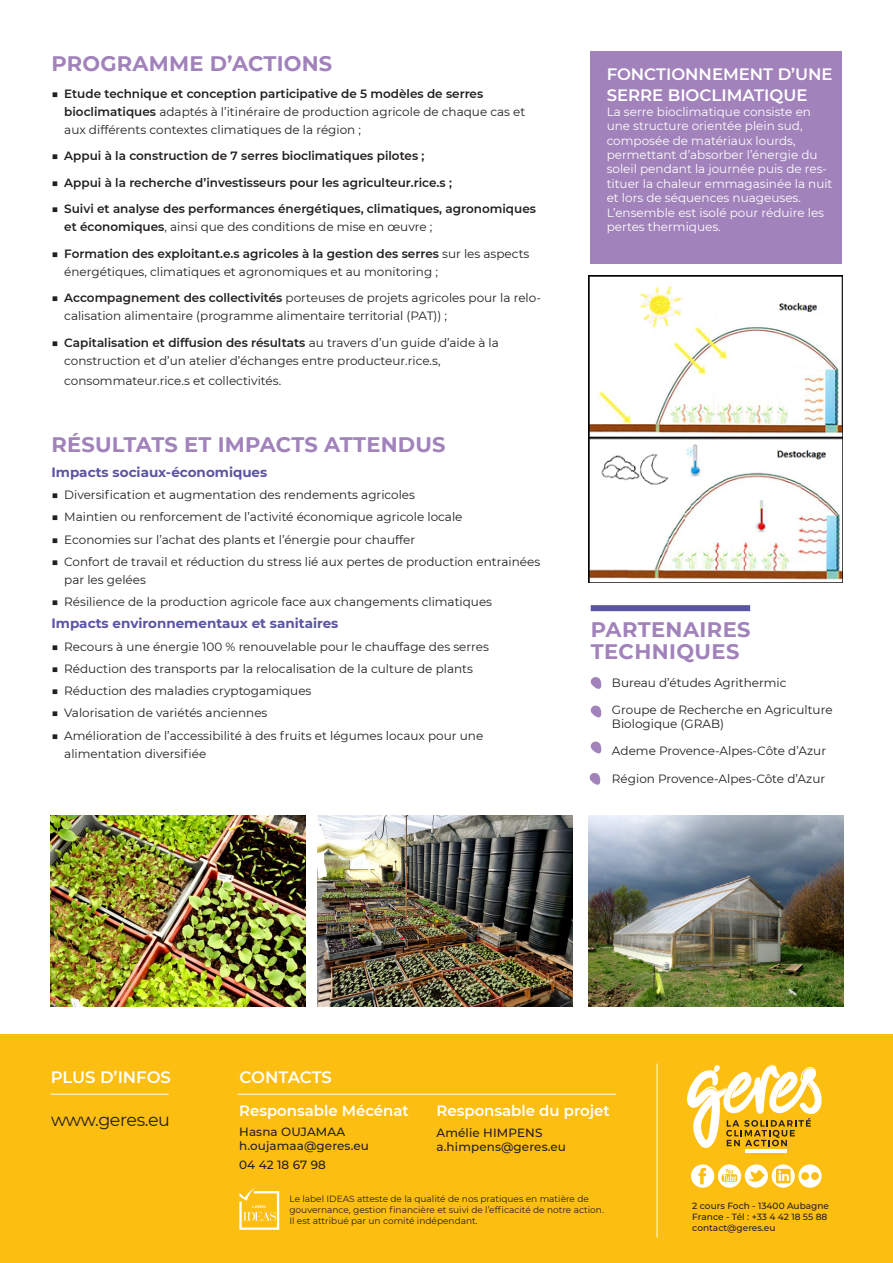
<style>
.page{position:relative;width:893px;height:1263px;background:#fff}
.page>*{position:absolute;margin:0;border:0;box-sizing:border-box;transform-origin:0 0}
.t1{font:700 21px/22.8px "Montserrat";letter-spacing:.01em;color:#a182bb}
.t2{font:17.4px "Montserrat";letter-spacing:-.02em;color:#231f20}
.t3{font:600 16.5px/21.6px "Montserrat";color:#fff}
.t4{font:600 15px "Montserrat";color:#fff}
.t5{font:700 13.5px "Montserrat";color:#5b54a3}
.t6{font:12px/18px "Montserrat";color:#231f20}
.t7{font:12px/14.4px "Montserrat";color:#fff}
.t8{font:600 12px/18px "Montserrat";color:#231f20}
.t9{font:500 12px "Montserrat";letter-spacing:.01em;color:#231f20}
.t10{font:9px/10.8px "Montserrat";color:#231f20}
.t11{font:500 9px "Montserrat";color:#231f20}
.s1{font-weight:700}
.s2{font-weight:600}
.s3{font-weight:400}
</style>
<div class="page">
<div style="left:0;top:1035px;width:893px;height:228px;background:#fdbe12"></div>
<hr style="left:745px;top:1150px;width:42px;height:3px;background:#fff">
<svg style="left:687px;top:1064px;width:135px;height:86px"></svg>
<div style="left:591px;top:605px;width:159px;height:6px;background:#5b54a3"></div>
<svg style="left:239px;top:1187px;width:40px;height:43px"></svg>
<svg style="left:718px;top:1164px;width:23px;height:24px"></svg>
<svg style="left:722px;top:1169px;width:15px;height:13px"></svg>
<svg style="left:745px;top:1164px;width:77px;height:24px"></svg>
<svg style="left:691px;top:1164px;width:23px;height:24px"></svg>
<hr style="left:237px;top:1094px;width:379px;height:1px;background:#fff">
<hr style="left:51px;top:1094px;width:118px;height:1px;background:#fff">
<hr style="left:657px;top:1063px;width:1px;height:174px;background:#fff">
<svg style="left:590px;top:677px;width:12px;height:12px"></svg>
<svg style="left:590px;top:705px;width:12px;height:13px"></svg>
<svg style="left:590px;top:741px;width:12px;height:13px"></svg>
<div style="left:590px;top:51px;width:251px;height:213px;background:#a182bb"></div>
<svg style="left:589px;top:773px;width:12px;height:12px"></svg>
<img style="left:588px;top:276px;width:255px;height:307px">
<img style="left:51px;top:815px;width:255px;height:192px">
<img style="left:317px;top:815px;width:256px;height:192px">
<img style="left:588px;top:815px;width:255px;height:192px">
<p class="t1" style="left:52px;top:51px;width:282px">PROGRAMME D’ACTIONS</p>
<p class="t6" style="left:64px;top:84px;width:463px;text-indent:-13px"><span class="s1">■</span> <span class="s2">Etude technique et conception participative de 5 modèles de serres bioclimatiques</span> adaptés à l’itinéraire de production agricole de chaque cas et aux différents contextes climatiques de la région ;</p>
<p class="t8" style="left:52px;top:147px;width:374px"><span class="s1">■</span> Appui à la construction de 7 serres bioclimatiques pilotes ;</p>
<p class="t8" style="left:52px;top:173px;width:402px"><span class="s1">■</span> Appui à la recherche d’investisseurs pour les agriculteur.rice.s ;</p>
<p class="t8" style="left:64px;top:200px;width:473px;text-indent:-13px"><span class="s1">■</span> Suivi et analyse des performances énergétiques, climatiques, agronomiques et économiques<span class="s3">, ainsi que des conditions de mise en œuvre ;</span></p>
<p class="t6" style="left:64px;top:244px;width:467px;text-indent:-13px"><span class="s1">■</span> <span class="s2">Formation des exploitant.e.s agricoles à la gestion des serres</span> sur les aspects énergétiques, climatiques et agronomiques et au monitoring ;</p>
<p class="t6" style="left:64px;top:289px;width:478px;text-indent:-13px"><span class="s1">■</span> <span class="s2">Accompagnement des collectivités</span> porteuses de projets agricoles pour la relo&shy;calisation alimentaire (programme alimentaire territorial (PAT)) ;</p>
<p class="t6" style="left:64px;top:333px;width:436px;text-indent:-13px"><span class="s1">■</span> <span class="s2">Capitalisation et diffusion des résultats</span> au travers d’un guide d’aide à la construction et d’un atelier d’échanges entre producteur.rice.s,</p>
<p class="t6" style="left:64px;top:371px;width:218px">consommateur.rice.s et collectivités.</p>
<p class="t1" style="left:52px;top:432px;width:396px">RÉSULTATS ET IMPACTS ATTENDUS</p>
<p class="t5" style="left:52px;top:462px;width:217px">Impacts sociaux-économiques</p>
<p class="t6" style="left:52px;top:485px;width:365px"><span class="s1">■</span> Diversification et augmentation des rendements agricoles</p>
<p class="t6" style="left:52px;top:508px;width:412px"><span class="s1">■</span> Maintien ou renforcement de l’activité économique agricole locale</p>
<p class="t6" style="left:52px;top:530px;width:365px"><span class="s1">■</span> Economies sur l’achat des plants et l’énergie pour chauffer</p>
<p class="t6" style="left:64px;top:552px;width:477px;text-indent:-13px"><span class="s1">■</span> Confort de travail et réduction du stress lié aux pertes de production entrainées par les gelées</p>
<p class="t6" style="left:52px;top:592px;width:442px"><span class="s1">■</span> Résilience de la production agricole face aux changements climatiques</p>
<p class="t5" style="left:52px;top:614px;width:288px">Impacts environnementaux et sanitaires</p>
<p class="t6" style="left:52px;top:637px;width:439px"><span class="s1">■</span> Recours à une énergie 100 % renouvelable pour le chauffage des serres</p>
<p class="t6" style="left:52px;top:659px;width:423px"><span class="s1">■</span> Réduction des transports par la relocalisation de la culture de plants</p>
<p class="t6" style="left:52px;top:681px;width:261px"><span class="s1">■</span> Réduction des maladies cryptogamiques</p>
<p class="t6" style="left:52px;top:704px;width:217px"><span class="s1">■</span> Valorisation de variétés anciennes</p>
<p class="t6" style="left:64px;top:726px;width:420px;text-indent:-13px"><span class="s1">■</span> Amélioration de l’accessibilité à des fruits et légumes locaux pour une alimentation diversifiée</p>
<p class="t3" style="left:607px;top:62px;width:227px">FONCTIONNEMENT D’UNE<br>SERRE BIOCLIMATIQUE</p>
<p class="t7" style="left:607px;top:104px;width:227px">La serre bioclimatique consiste en une structure orientée plein sud, composée de matériaux lourds, permettant d’absorber l’énergie du soleil pendant la journée puis de res&shy;tituer la chaleur emmagasinée la nuit et lors de séquences nuageuses.</p>
<p class="t7" style="left:607px;top:205px;width:219px">L’ensemble est isolé pour réduire les pertes thermiques.</p>
<p class="t1" style="left:591px;top:617px;width:161px">PARTENAIRES<br>TECHNIQUES</p>
<p class="t6" style="left:612px;top:673px;width:176px">Bureau d’études Agrithermic</p>
<p class="t6" style="left:612px;top:702px;width:222px;line-height:14.4px">Groupe de Recherche en Agriculture<br>Biologique (GRAB)</p>
<p class="t6" style="left:612px;top:742px;width:216px">Ademe Provence-Alpes-Côte d’Azur</p>
<p class="t6" style="left:612px;top:769px;width:215px">Région Provence-Alpes-Côte d’Azur</p>
<p class="t3" style="left:51px;top:1066px;width:122px">PLUS D’INFOS</p>
<p class="t3" style="left:239px;top:1066px;width:94px">CONTACTS</p>
<p class="t2" style="left:51px;top:1107px;width:120px">www.geres.eu</p>
<p class="t4" style="left:239px;top:1100px;width:171px">Responsable Mécénat</p>
<p class="t9" style="left:239px;top:1123px;width:107px">Hasna OUJAMAA</p>
<p class="t9" style="left:239px;top:1137px;width:131px">h.oujamaa@geres.eu</p>
<p class="t9" style="left:239px;top:1157px;width:88px">04 42 18 67 98</p>
<p class="t4" style="left:437px;top:1100px;width:175px">Responsable du projet</p>
<p class="t9" style="left:437px;top:1124px;width:107px">Amélie HIMPENS</p>
<p class="t9" style="left:437px;top:1138px;width:131px">a.himpens@geres.eu</p>
<p class="t10" style="left:289px;top:1193px;width:316px">Le label IDEAS atteste de la qualité de nos pratiques en matière de gouvernance, gestion financière et suivi de l’efficacité de notre action.</p>
<p class="t10" style="left:289px;top:1215px;width:190px">Il est attribué par un comité indépendant.</p>
<p class="t11" style="left:692px;top:1199px;width:138px">2 cours Foch - 13400 Aubagne</p>
<p class="t11" style="left:692px;top:1210px;width:136px">France - Tél : +33 4 42 18 55 88</p>
<p class="t11" style="left:692px;top:1221px;width:85px">contact@geres.eu</p>
</div>
